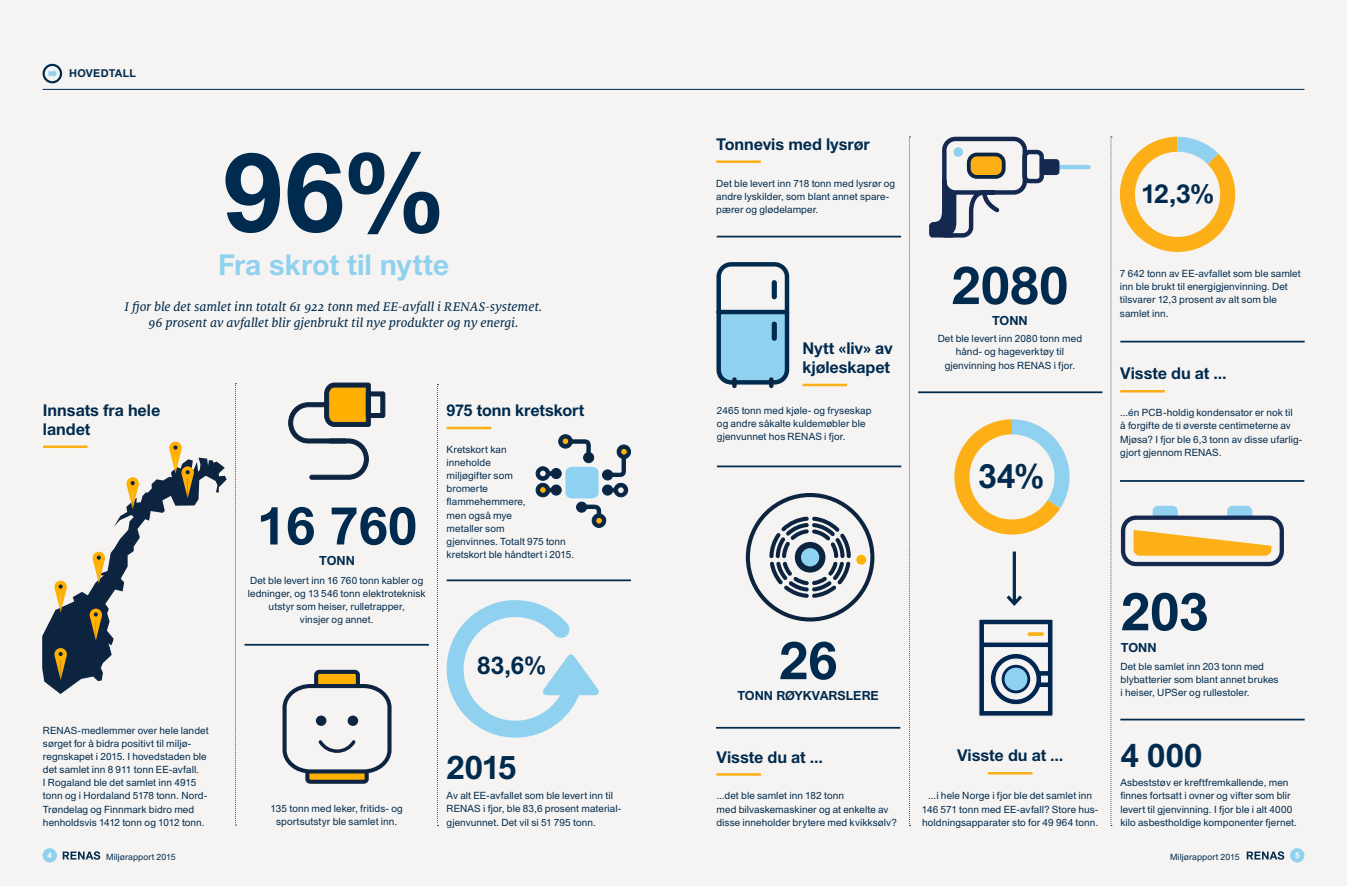
<style>
.page{position:relative;width:1347px;height:886px;background:#fff}
.page>*{position:absolute;margin:0;border:0;box-sizing:border-box;transform-origin:0 0}
.t1{font:700 110px "Union";color:#002a4e}
.t2{font:700 52.5px "Union";color:#002a4e}
.t3{font:700 33.62px "Union";color:#002a4e}
.t4{font:700 32.62px "Union";color:#002a4e}
.t5{font:700 28.75px "Union";color:#90d1f0}
.t6{font:700 26.25px "Union";color:#002a4e}
.t7{font:700 24.5px "Union";color:#002a4e}
.t8{font:700 16.25px/18.8px "Union";letter-spacing:-.005em;color:#002a4e}
.t9{font:13.75px/16.2px "Milo Serif OT Text Ita";letter-spacing:-.005em;color:#002a4e;text-align:center}
.t10{font:700 12.62px "Union";color:#002a4e}
.t11{font:700 10.88px "Union";letter-spacing:.02em;color:#002a4e}
.t12{font:10px/13.1px "Union";letter-spacing:.005em;color:#002a4e}
.t13{font:8.75px "Union";letter-spacing:.01em;color:#002a4e}
.t14{font:700 7.88px "Union";color:#fff}
</style>
<div class="page">
<div style="left:0;top:0;width:1346px;height:886px;background:#f5f4f2"></div>
<div style="left:43px;top:848px;width:14px;height:14px;background:#90d1f0;border-radius:50%"></div>
<svg style="left:63px;top:851px;width:37px;height:9px"></svg>
<div style="left:1290px;top:848px;width:14px;height:14px;background:#90d1f0;border-radius:50%"></div>
<svg style="left:1246px;top:851px;width:38px;height:9px"></svg>
<hr style="left:43px;top:89px;width:1261px;height:1px;background:#002a4e">
<svg style="left:43px;top:64px;width:19px;height:19px"></svg>
<hr style="left:1120px;top:341px;width:184px;height:1px;background:#002a4e">
<hr style="left:1120px;top:719px;width:184px;height:1px;background:#002a4e">
<hr style="left:716px;top:727px;width:184px;height:2px;background:#002a4e">
<hr style="left:717px;top:465px;width:184px;height:2px;background:#002a4e">
<hr style="left:716px;top:236px;width:185px;height:1px;background:#002a4e">
<hr style="left:918px;top:391px;width:184px;height:2px;background:#002a4e">
<hr style="left:244px;top:644px;width:185px;height:2px;background:#002a4e">
<hr style="left:446px;top:579px;width:185px;height:2px;background:#002a4e">
<hr style="left:716px;top:773px;width:45px;height:3px;background:#fcaf17">
<hr style="left:802px;top:384px;width:45px;height:2px;background:#fcaf17">
<hr style="left:446px;top:427px;width:45px;height:2px;background:#fcaf17">
<hr style="left:988px;top:772px;width:44px;height:2px;background:#fcaf17">
<svg style="left:909px;top:137px;width:1px;height:689px"></svg>
<svg style="left:235px;top:383px;width:1px;height:443px"></svg>
<svg style="left:437px;top:384px;width:1px;height:442px"></svg>
<svg style="left:1012px;top:551px;width:4px;height:41px"></svg>
<svg style="left:1006px;top:592px;width:16px;height:14px"></svg>
<svg style="left:169px;top:442px;width:13px;height:12px"></svg>
<svg style="left:42px;top:445px;width:185px;height:249px"></svg>
<svg style="left:954px;top:419px;width:116px;height:116px"></svg>
<svg style="left:288px;top:383px;width:97px;height:97px"></svg>
<svg style="left:536px;top:434px;width:95px;height:94px"></svg>
<svg style="left:746px;top:493px;width:128px;height:128px"></svg>
<div style="left:856px;top:555px;width:10px;height:10px;background:#ffb003;border-radius:50%"></div>
<svg style="left:282px;top:669px;width:110px;height:115px"></svg>
<div style="left:347px;top:715px;width:11px;height:11px;background:#0d2440;border-radius:50%"></div>
<div style="left:316px;top:715px;width:10px;height:11px;background:#0d2440;border-radius:50%"></div>
<svg style="left:446px;top:600px;width:153px;height:138px"></svg>
<svg style="left:716px;top:262px;width:74px;height:125px"></svg>
<div style="left:1120px;top:515px;width:163px;height:51px;border:4px solid #152950;border-radius:13px"></div>
<svg style="left:1110px;top:136px;width:161px;height:690px"></svg>
<hr style="left:716px;top:160px;width:45px;height:3px;background:#fcaf17">
<hr style="left:1120px;top:480px;width:184px;height:2px;background:#002a4e">
<hr style="left:1120px;top:390px;width:44px;height:2px;background:#fcaf17">
<svg style="left:978px;top:619px;width:75px;height:98px"></svg>
<div style="left:1004px;top:668px;width:23px;height:22px;background:#90d1f0;border-radius:50%"></div>
<svg style="left:1029px;top:632px;width:13px;height:4px"></svg>
<hr style="left:1049px;top:165px;width:39px;height:4px;background:#90d1f0">
<div style="left:1039px;top:159px;width:20px;height:16px;background:#152950;border-radius:3px"></div>
<svg style="left:929px;top:136px;width:117px;height:102px"></svg>
<div style="left:953px;top:147px;width:10px;height:10px;background:#90d1f0;border-radius:50%"></div>
<div style="left:968px;top:154px;width:35px;height:23px;background:#fcaf17;border-radius:8px"></div>
<div style="left:967px;top:153px;width:38px;height:26px;border:4px solid #0c2541;border-radius:8px"></div>
<p class="t11" style="left:69px;top:67px;width:68px">HOVEDTALL</p>
<h1 class="t1" style="left:223px;top:126px;width:225px">96%</h1>
<h3 class="t5" style="left:218px;top:247px;width:233px">Fra skrot til nytte</h3>
<h3 class="t9" style="left:125px;top:298px;width:419px">I fjor ble det samlet inn totalt 61 922 tonn med EE-avfall i RENAS-systemet.<br>96 prosent av avfallet blir gjenbrukt til nye produkter og ny energi.</h3>
<h3 class="t8" style="left:43px;top:401px;width:119px">Innsats fra hele landet</h3>
<h3 class="t8" style="left:446px;top:401px;width:139px">975 tonn kretskort</h3>
<h2 class="t2" style="left:257px;top:494px;width:162px">16 760</h2>
<p class="t12" style="left:248px;top:574px;width:179px;text-align:center">Det ble levert inn 16 760 tonn kabler og ledninger, og 13 546 tonn elektroteknisk utstyr som heiser, rulletrapper,<br>vinsjer og annet.</p>
<p class="t10" style="left:319px;top:553px;width:37px">TONN</p>
<p class="t12" style="left:446px;top:443px;width:129px">Kretskort kan<br>inneholde<br>miljøgifter som<br>bromerte<br>flammehemmere,<br>men også mye<br>metaller som<br>gjenvinnes. Totalt 975 tonn kretskort ble håndtert i 2015.</p>
<h3 class="t7" style="left:477px;top:651px;width:71px">83,6%</h3>
<h3 class="t8" style="left:716px;top:135px;width:155px">Tonnevis med lysrør</h3>
<p class="t12" style="left:716px;top:177px;width:180px">Det ble levert inn 718 tonn med lysrør og andre lyskilder, som blant annet spare&shy;pærer og glødelamper.</p>
<h3 class="t8" style="left:802px;top:339px;width:92px">Nytt «liv» av kjøleskapet</h3>
<p class="t12" style="left:717px;top:403px;width:156px">2465 tonn med kjøle- og fryseskap og andre såkalte kuldemøbler ble gjenvunnet hos RENAS i fjor.</p>
<h2 class="t2" style="left:951px;top:254px;width:118px">2080</h2>
<p class="t12" style="left:937px;top:332px;width:146px;text-align:center">Det ble levert inn 2080 tonn med hånd- og hageverktøy til gjenvinning hos RENAS i fjor.</p>
<p class="t10" style="left:992px;top:313px;width:37px">TONN</p>
<h3 class="t3" style="left:978px;top:455px;width:68px">34%</h3>
<h2 class="t2" style="left:779px;top:629px;width:60px">26</h2>
<p class="t10" style="left:737px;top:688px;width:143px">TONN RØYKVARSLERE</p>
<p class="t12" style="left:43px;top:724px;width:167px">RENAS-medlemmer over hele landet sørget for å bidra positivt til miljø&shy;regnskapet i 2015. I hovedstaden ble det samlet inn 8 911 tonn EE-avfall.<br>I Rogaland ble det samlet inn 4915 tonn og i Hordaland 5178 tonn. Nord-Trøndelag og Finnmark bidro med henholdsvis 1412 tonn og 1012 tonn.</p>
<p class="t12" style="left:271px;top:802px;width:134px;text-align:center">135 tonn med leker, fritids- og sportsutstyr ble samlet inn.</p>
<h3 class="t4" style="left:446px;top:748px;width:71px">2015</h3>
<h3 class="t8" style="left:716px;top:747px;width:108px">Visste du at ...</h3>
<h3 class="t8" style="left:957px;top:746px;width:108px">Visste du at ...</h3>
<p class="t12" style="left:446px;top:789px;width:176px">Av alt EE-avfallet som ble levert inn til<br>RENAS i fjor, ble 83,6 prosent material&shy;gjenvunnet. Det vil si 51 795 tonn.</p>
<p class="t12" style="left:922px;top:789px;width:178px;text-align:center">...i hele Norge i fjor ble det samlet inn<br>146 571 tonn med EE-avfall? Store hus&shy;holdningsapparater sto for 49 964 tonn.</p>
<p class="t12" style="left:716px;top:789px;width:182px">...det ble samlet inn 182 tonn<br>med bilvaskemaskiner og at enkelte av disse inneholder brytere med kvikksølv?</p>
<h3 class="t6" style="left:1141px;top:178px;width:75px">12,3%</h3>
<p class="t12" style="left:1119px;top:267px;width:182px">7 642 tonn av EE-avfallet som ble samlet inn ble brukt til energigjenvinning. Det tilsvarer 12,3 prosent av alt som ble samlet inn.</p>
<h3 class="t8" style="left:1120px;top:364px;width:108px">Visste du at ...</h3>
<p class="t12" style="left:1120px;top:406px;width:184px">...én PCB-holdig kondensator er nok til<br>å forgifte de ti øverste centimeterne av Mjøsa? I fjor ble 6,3 tonn av disse ufarlig&shy;gjort gjennom RENAS.</p>
<h2 class="t2" style="left:1120px;top:580px;width:89px">203</h2>
<p class="t12" style="left:1120px;top:660px;width:160px">Det ble samlet inn 203 tonn med blybatterier som blant annet brukes i heiser, UPSer og rullestoler.</p>
<p class="t10" style="left:1120px;top:640px;width:37px">TONN</p>
<h3 class="t4" style="left:1120px;top:735px;width:83px">4 000</h3>
<p class="t12" style="left:1120px;top:776px;width:178px">Asbeststøv er kreftfremkallende, men finnes fortsatt i ovner og vifter som blir levert til gjenvinning. I fjor ble i alt 4000 kilo asbestholdige komponenter fjernet.</p>
<p class="t14" style="left:48px;top:850px;width:6px">4</p>
<p class="t13" style="left:106px;top:851px;width:71px">Miljørapport 2015</p>
<p class="t13" style="left:1170px;top:851px;width:71px">Miljørapport 2015</p>
<p class="t14" style="left:1295px;top:850px;width:6px">5</p>
</div>
